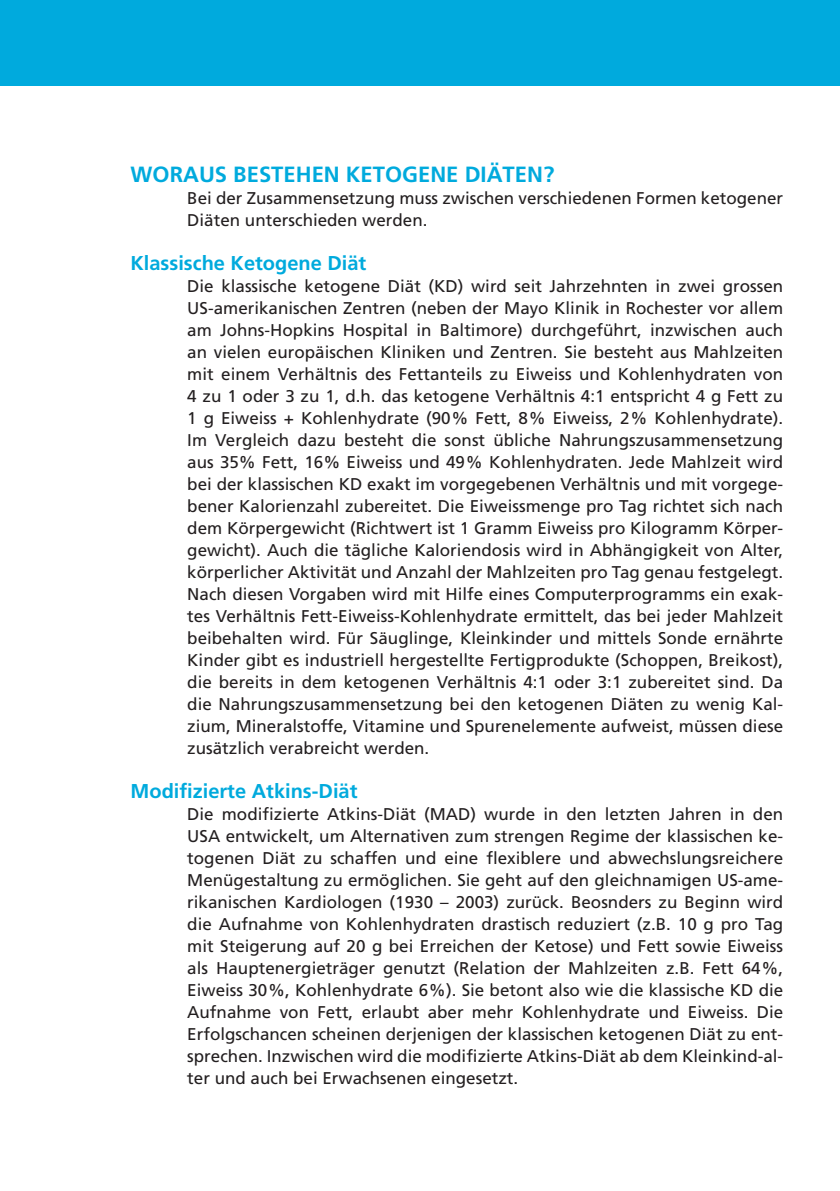
<style>
.page{position:relative;width:840px;height:1191px;background:#fff}
.page>*{position:absolute;margin:0;border:0;box-sizing:border-box;transform-origin:0 0}
.t1{font:700 22px "Frutiger";color:#0ad}
.t2{font:700 20px "Frutiger";color:#0ad}
.t3{font:17px/22px "Frutiger";color:#231f20;text-align:justify}
</style>
<div class="page">
<div style="left:0;top:0;width:839px;height:85px;background:#0ad"></div>
<p class="t1" style="left:130px;top:161px;width:425px">WORAUS BESTEHEN KETOGENE DIÄTEN?</p>
<p class="t3" style="left:187px;top:187px;width:597px">Bei der Zusammensetzung muss zwischen verschiedenen Formen ketogener<br>Diäten unterschieden werden.</p>
<p class="t2" style="left:130px;top:251px;width:237px">Klassische Ketogene Diät</p>
<p class="t3" style="left:187px;top:275px;width:597px">Die klassische ketogene Diät (KD) wird seit Jahrzehnten in zwei grossen US-amerikanischen Zentren (neben der Mayo Klinik in Rochester vor allem am Johns-Hopkins Hospital in Baltimore) durchgeführt, inzwischen auch an vielen europäischen Kliniken und Zentren. Sie besteht aus Mahlzeiten mit einem Verhältnis des Fettanteils zu Eiweiss und Kohlenhydraten von 4 zu 1 oder 3 zu 1, d.h. das ketogene Verhältnis 4:1 entspricht 4 g Fett zu 1 g Eiweiss + Kohlenhydrate (90% Fett, 8% Eiweiss, 2% Kohlenhydrate).<br>Im Vergleich dazu besteht die sonst übliche Nahrungszusammensetzung aus 35% Fett, 16% Eiweiss und 49% Kohlenhydraten. Jede Mahlzeit wird bei der klassischen KD exakt im vorgegebenen Verhältnis und mit vorgege&shy;bener Kalorienzahl zubereitet. Die Eiweissmenge pro Tag richtet sich nach dem Körpergewicht (Richtwert ist 1 Gramm Eiweiss pro Kilogramm Körper&shy;gewicht). Auch die tägliche Kaloriendosis wird in Abhängigkeit von Alter, körperlicher Aktivität und Anzahl der Mahlzeiten pro Tag genau festgelegt.<br>Nach diesen Vorgaben wird mit Hilfe eines Computerprogramms ein exak&shy;tes Verhältnis Fett-Eiweiss-Kohlenhydrate ermittelt, das bei jeder Mahlzeit beibehalten wird. Für Säuglinge, Kleinkinder und mittels Sonde ernährte Kinder gibt es industriell hergestellte Fertigprodukte (Schoppen, Breikost), die bereits in dem ketogenen Verhältnis 4:1 oder 3:1 zubereitet sind. Da die Nahrungszusammensetzung bei den ketogenen Diäten zu wenig Kal&shy;zium, Mineralstoffe, Vitamine und Spurenelemente aufweist, müssen diese zusätzlich verabreicht werden.</p>
<p class="t2" style="left:130px;top:779px;width:228px">Modifizierte Atkins-Diät</p>
<p class="t3" style="left:187px;top:803px;width:597px">Die modifizierte Atkins-Diät (MAD) wurde in den letzten Jahren in den USA entwickelt, um Alternativen zum strengen Regime der klassischen ke&shy;togenen Diät zu schaffen und eine flexiblere und abwechslungsreichere Menügestaltung zu ermöglichen. Sie geht auf den gleichnamigen US-ame&shy;rikanischen Kardiologen (1930 – 2003) zurück. Beosnders zu Beginn wird die Aufnahme von Kohlenhydraten drastisch reduziert (z.B. 10 g pro Tag mit Steigerung auf 20 g bei Erreichen der Ketose) und Fett sowie Eiweiss als Hauptenergieträger genutzt (Relation der Mahlzeiten z.B. Fett 64%, Eiweiss 30%, Kohlenhydrate 6%). Sie betont also wie die klassische KD die Aufnahme von Fett, erlaubt aber mehr Kohlenhydrate und Eiweiss. Die Erfolgschancen scheinen derjenigen der klassischen ketogenen Diät zu ent&shy;sprechen. Inzwischen wird die modifizierte Atkins-Diät ab dem Kleinkind-al&shy;ter und auch bei Erwachsenen eingesetzt.</p>
</div>
